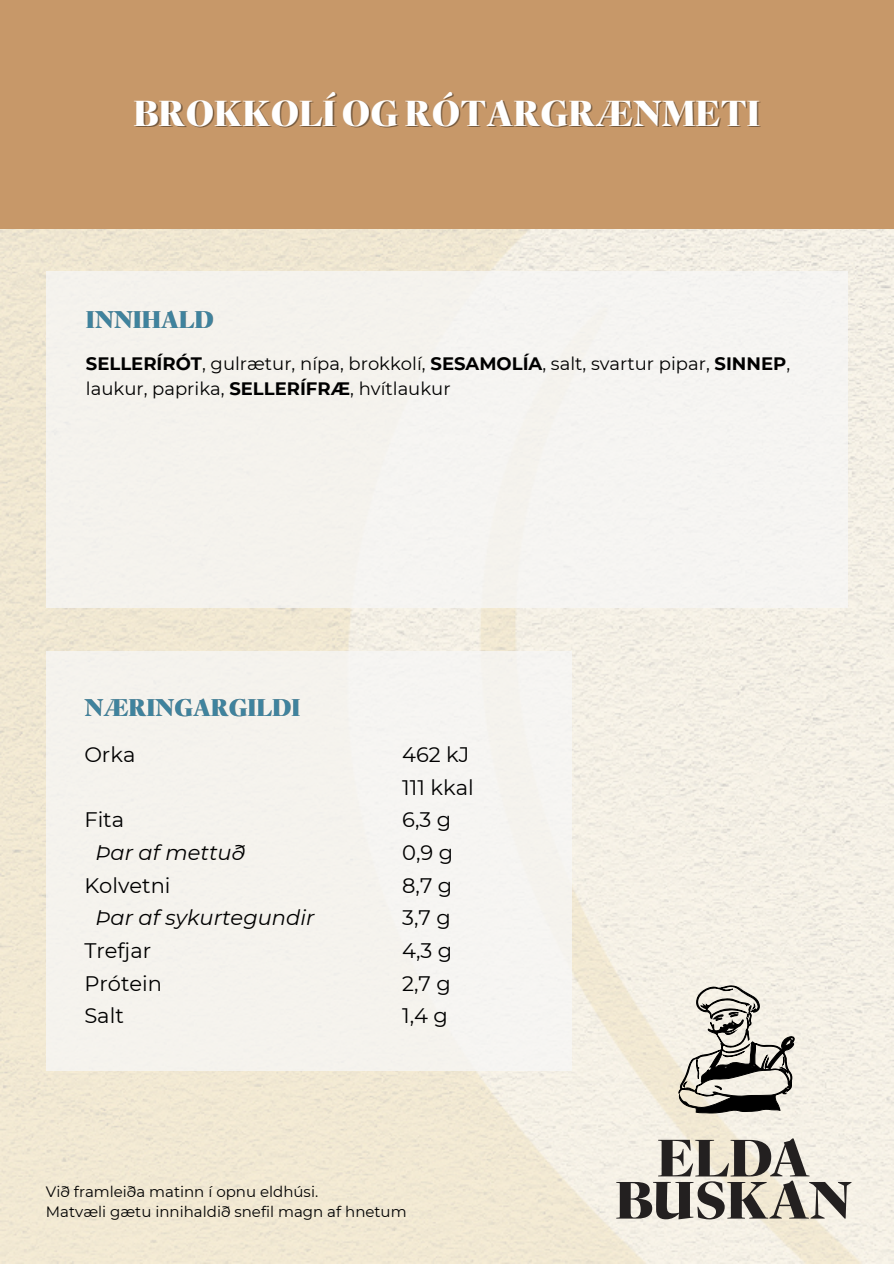
<style>
.page{position:relative;width:894px;height:1264px;background:#fff}
.page>*{position:absolute;margin:0;border:0;box-sizing:border-box;transform-origin:0 0}
.t1{font:900 36px "Reiher Headline";color:#fff}
.t2{font:900 24px "Reiher Headline";color:#3f839e}
.t3{font:21px/32.7px "Montserrat";color:#000}
.t4{font:italic 21px "Montserrat";color:#000}
.t5{font:18px/24.8px "Montserrat";color:#000}
.t6{font:15px "Montserrat";color:#000}
.s1{font-weight:700}
</style>
<div class="page">
<img style="left:1px;top:228px;width:892px;height:1035px">
<div style="left:0;top:0;width:893px;height:228px;background:#c79869"></div>
<div style="left:46px;top:271px;width:801px;height:337px;background:#f5f3f0"></div>
<div style="left:46px;top:651px;width:525px;height:419px;background:#f5f3ed"></div>
<svg style="left:678px;top:985px;width:116px;height:128px;background:#b2afa7"></svg>
<svg style="left:616px;top:1138px;width:235px;height:81px;background:#ada8a0"></svg>
<h1 class="t1" style="left:133px;top:89px;width:627px">BROKKOLÍ OG RÓTARGRÆNMETI</h1>
<p class="t2" style="left:86px;top:303px;width:129px">INNIHALD</p>
<h4 class="t5" style="left:86px;top:351px;width:705px"><span class="s1">SELLERÍRÓT</span>, gulrætur, nípa, brokkolí, <span class="s1">SESAMOLÍA</span>, salt, svartur pipar, <span class="s1">SINNEP</span>, laukur, paprika, <span class="s1">SELLERÍFRÆ</span>, hvítlaukur</h4>
<h2 class="t2" style="left:84px;top:691px;width:217px">NÆRINGARGILDI</h2>
<h2 class="t3" style="left:84px;top:738px;width:53px">Orka</h2>
<h3 class="t3" style="left:84px;top:803px;width:41px">Fita</h3>
<h3 class="t4" style="left:95px;top:839px;width:151px">Þar af mettuð</h3>
<h3 class="t3" style="left:84px;top:868px;width:88px">Kolvetni</h3>
<h3 class="t4" style="left:95px;top:904px;width:220px">Þar af sykurtegundir</h3>
<h3 class="t3" style="left:84px;top:934px;width:68px">Trefjar</h3>
<h3 class="t3" style="left:84px;top:966px;width:79px">Prótein</h3>
<h3 class="t3" style="left:84px;top:999px;width:41px">Salt</h3>
<h3 class="t3" style="left:402px;top:738px;width:73px">462 kJ<br>111 kkal<br>6,3 g<br>0,9 g<br>8,7 g<br>3,7 g<br>4,3 g<br>2,7 g<br>1,4 g</h3>
<h3 class="t6" style="left:46px;top:1181px;width:274px">Við framleiða matinn í opnu eldhúsi.</h3>
<p class="t6" style="left:46px;top:1202px;width:362px">Matvæli gætu innihaldið snefil magn af hnetum</p>
</div>
